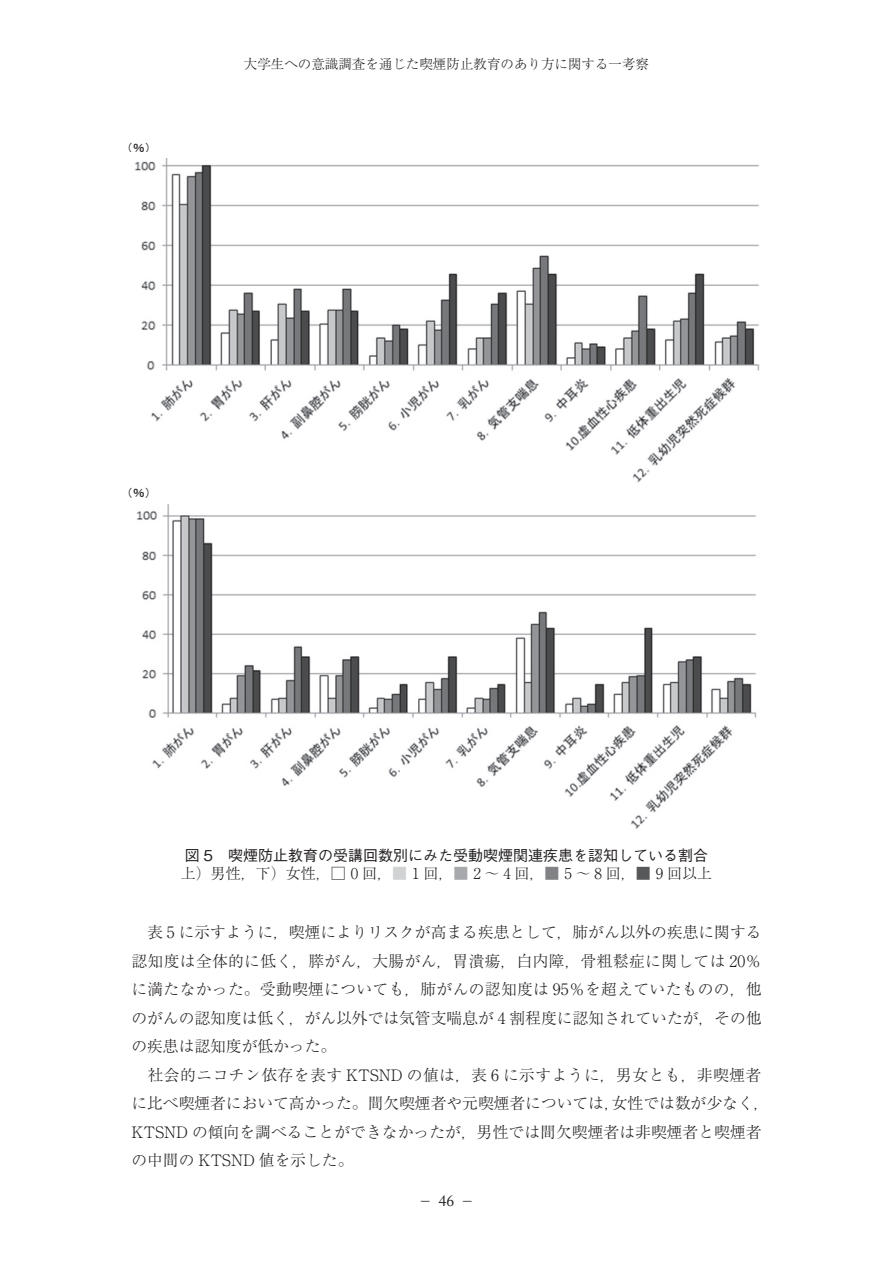
<style>
.page{position:relative;width:893px;height:1263px;background:#fff}
.page>*{position:absolute;margin:0;border:0;box-sizing:border-box;transform-origin:0 0}
.t1{font:300 15.75px/28.5px "Ryumin Pro";color:#231f20}
.t2{font:300 15.75px "Ryumin Pro";letter-spacing:.025em;color:#231f20}
.t3{font:300 15.75px "Ryumin Pro";letter-spacing:.02em;color:#231f20}
.t4{font:300 15.75px "Ryumin Pro";letter-spacing:.03em;color:#231f20}
.t5{font:500 15px "Gothic BBB Pro";color:#231f20}
.t6{font:300 15px "Ryumin Pro";color:#231f20}
.t7{font:300 13.5px "Ryumin Pro";color:#231f20}
.t8{font:12px "MS P Gothic";color:#231f20}
.s1{color:#d1d2d4}
.s2{color:#a8a9ad}
.s3{color:#808285}
.s4{color:#57585a}
.s5{font-family:"Adobe Caslon Pro";font-weight:400}
</style>
<div class="page">
<img style="left:135px;top:158px;width:625px;height:325px">
<img style="left:136px;top:504px;width:621px;height:325px">
<div style="left:116px;top:473px;width:62px;height:31px;background:#fff"></div>
<p class="t8" style="left:127px;top:141px;width:25px">％) (</p>
<p class="t7" style="left:244px;top:53px;width:407px">大学生への意識調査を通じた喫煙防止教育のあり方に関する一考察</p>
<p class="t8" style="left:127px;top:487px;width:25px">％) (</p>
<p class="t5" style="left:185px;top:843px;width:525px">図 5　喫煙防止教育の受講回数別にみた受動喫煙関連疾患を認知している割合</p>
<p class="t6" style="left:181px;top:862px;width:533px">上）男性，下）女性，□ 0 回，<span class="s1">■</span> 1 回，<span class="s2">■</span> 2 ～ 4 回，<span class="s3">■</span> 5 ～ 8 回，<span class="s4">■</span> 9 回以上</p>
<p class="t1" style="left:131px;top:917px;width:632px">　表 5 に示すように，喫煙によりリスクが高まる疾患として，肺がん以外の疾患に関する</p>
<p class="t2" style="left:131px;top:948px;width:631px">認知度は全体的に低く，膵がん，大腸がん，胃潰瘍，白内障，骨粗鬆症に関しては 20％</p>
<p class="t3" style="left:131px;top:977px;width:632px">に満たなかった。受動喫煙についても，肺がんの認知度は 95％を超えていたものの，他</p>
<p class="t1" style="left:131px;top:1002px;width:632px">のがんの認知度は低く，がん以外では気管支喘息が 4 割程度に認知されていたが，その他</p>
<p class="t1" style="left:131px;top:1031px;width:206px">の疾患は認知度が低かった。</p>
<p class="t4" style="left:131px;top:1062px;width:631px">　社会的ニコチン依存を表す KTSND の値は，表 6 に示すように，男女とも，非喫煙者</p>
<p class="t1" style="left:612px;top:1088px;width:159px">女性では数が少なく，</p>
<p class="t1" style="left:131px;top:1088px;width:632px">に比べ喫煙者において高かった。間欠喫煙者や元喫煙者については，<br>KTSND の傾向を調べることができなかったが，男性では間欠喫煙者は非喫煙者と喫煙者の中間の KTSND 値を示した。</p>
<p class="t1" style="left:418px;top:1185px;width:59px">－ <span class="s5">46</span> －</p>
</div>
